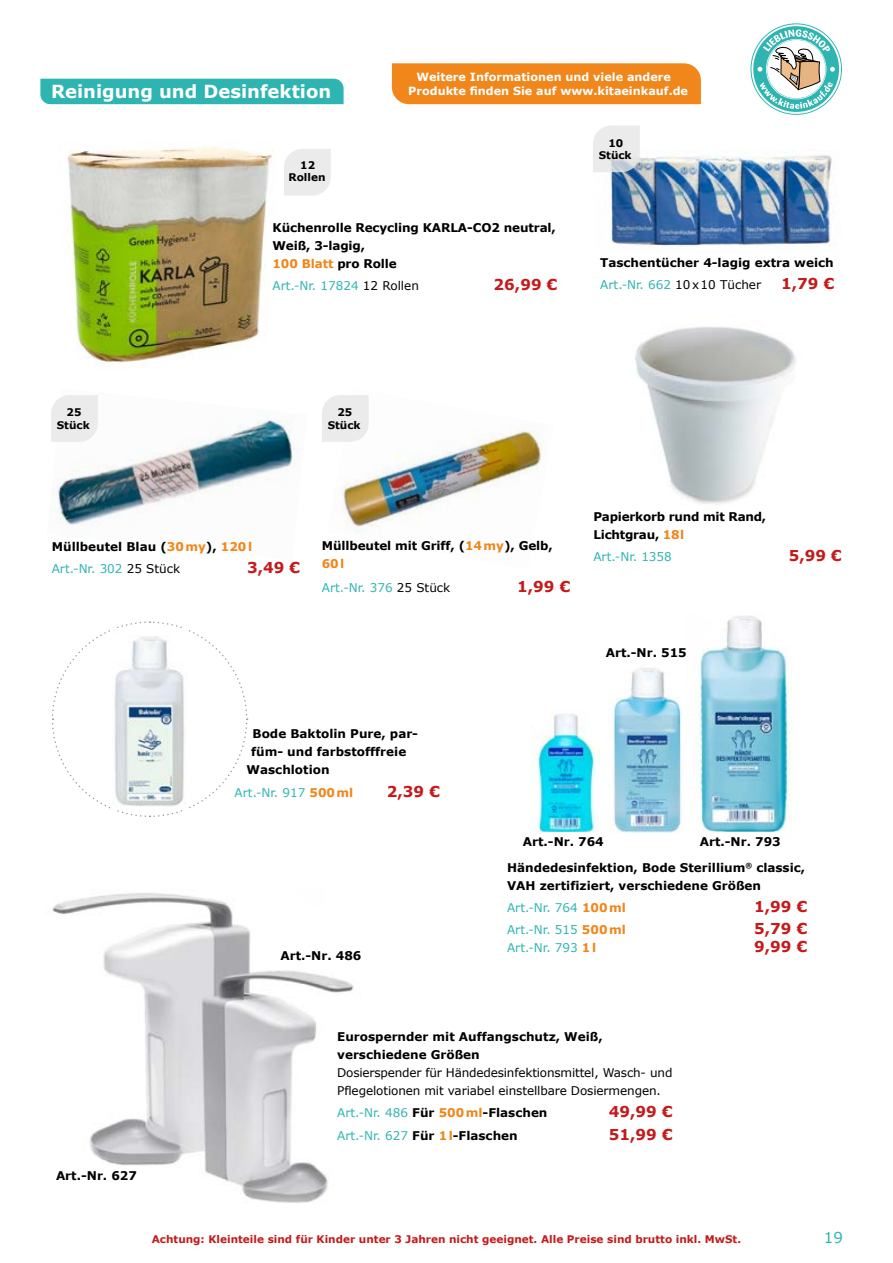
<style>
.page{position:relative;width:893px;height:1263px;background:#fff}
.page>*{position:absolute;margin:0;border:0;box-sizing:border-box;transform-origin:0 0}
.t1{font:700 18px "Verdana";color:#fff}
.t2{font:700 15px "Verdana";color:#c51a1b}
.t3{font:15px "Verdana";color:#2eb5b1}
.t4{font:700 12px/18px "Verdana";color:#000}
.t5{font:12px "Verdana";color:#2eb5b1}
.t6{font:12px/18px "Verdana";letter-spacing:-.01em;color:#000}
.t7{font:700 12px/18px "Verdana";letter-spacing:-.02em;color:#000}
.t8{font:700 11.25px/13.5px "Verdana";color:#fff}
.t9{font:700 10.5px "Verdana";color:#c51a1b}
.t10{font:700 10.5px/12.6px "Verdana";color:#000;text-align:center}
.s1{color:#f1861a}
.s2{color:#000}
.s3{font-weight:400;color:#2eb5b1}
.s4{font-weight:400}
.s5{font-weight:700;color:#f1861a}
</style>
<div class="page">
<img style="left:52px;top:893px;width:302px;height:310px">
<svg style="left:52px;top:621px;width:196px;height:196px"></svg>
<img style="left:112px;top:629px;width:75px;height:181px">
<img style="left:694px;top:616px;width:97px;height:216px">
<img style="left:635px;top:327px;width:161px;height:177px">
<img style="left:52px;top:419px;width:242px;height:106px">
<img style="left:334px;top:430px;width:210px;height:104px">
<img style="left:610px;top:155px;width:224px;height:92px">
<img style="left:65px;top:146px;width:209px;height:217px">
<div style="left:40px;top:79px;width:304px;height:25px;background:#2eb5b1"></div>
<img style="left:532px;top:714px;width:67px;height:118px">
<img style="left:609px;top:668px;width:72px;height:166px">
<div style="left:284px;top:149px;width:47px;height:47px;background:#ebebeb"></div>
<svg style="left:593px;top:125px;width:47px;height:47px;background:#e3e5e7"></svg>
<div style="left:51px;top:395px;width:47px;height:47px;background:#ebebeb"></div>
<div style="left:322px;top:395px;width:47px;height:47px;background:#ebebeb"></div>
<div style="left:276px;top:945px;width:92px;height:20px;background:#fff;border-radius:4px"></div>
<div style="left:52px;top:1165px;width:91px;height:20px;background:#fff;border-radius:4px"></div>
<div style="left:392px;top:63px;width:309px;height:41px;background:#f1861a"></div>
<svg style="left:750px;top:23px;width:92px;height:92px"></svg>
<svg style="left:751px;top:24px;width:90px;height:90px"></svg>
<div style="left:753px;top:26px;width:86px;height:86px;background:#2eb5b1;border-radius:50%"></div>
<svg style="left:757px;top:29px;width:78px;height:80px"></svg>
<h1 class="t1" style="left:51px;top:80px;width:282px">Reinigung und Desinfektion</h1>
<p class="t10" style="left:288px;top:159px;width:39px">12<br>Rollen</p>
<p class="t8" style="left:408px;top:71px;width:281px;text-indent:8px">Weitere Informationen und viele andere<br>Produkte finden Sie auf www.kitaeinkauf.de</p>
<p class="t10" style="left:599px;top:137px;width:34px">10<br>Stück</p>
<p class="t4" style="left:273px;top:219px;width:285px">Küchenrolle Recycling KARLA-CO2 neutral,<br>Weiß, 3-lagig,<br><span class="s1">100 Blatt</span> pro Rolle</p>
<p class="t5" style="left:273px;top:278px;width:148px">Art.-Nr. 17824 <span class="s2">12 Rollen</span></p>
<p class="t2" style="left:494px;top:275px;width:65px">26,99 €</p>
<p class="t4" style="left:600px;top:252px;width:235px;line-height:22.2px">Taschentücher 4-lagig extra weich<br><span class="s3">Art.-Nr. 662</span> <span class="s4">10x10 Tücher</span></p>
<p class="t2" style="left:781px;top:274px;width:55px">1,79 €</p>
<p class="t10" style="left:57px;top:406px;width:34px">25<br>Stück</p>
<p class="t10" style="left:328px;top:406px;width:34px">25<br>Stück</p>
<p class="t4" style="left:52px;top:535px;width:202px;line-height:22.2px">Müllbeutel Blau (<span class="s1">30my</span>), <span class="s1">120l<br></span><span class="s3">Art.-Nr. 302</span> <span class="s4">25 Stück</span></p>
<p class="t2" style="left:247px;top:558px;width:55px">3,49 €</p>
<p class="t4" style="left:322px;top:537px;width:232px">Müllbeutel mit Griff, (<span class="s1">14my</span>), Gelb,<br><span class="s1">60l</span></p>
<p class="t5" style="left:322px;top:580px;width:130px">Art.-Nr. 376 <span class="s2">25 Stück</span></p>
<p class="t2" style="left:517px;top:577px;width:55px">1,99 €</p>
<p class="t7" style="left:593px;top:508px;width:174px">Papierkorb rund mit Rand,<br>Lichtgrau, <span class="s1">18l</span></p>
<p class="t5" style="left:593px;top:549px;width:80px">Art.-Nr. 1358</p>
<p class="t2" style="left:789px;top:546px;width:55px">5,99 €</p>
<p class="t4" style="left:606px;top:644px;width:82px">Art.-Nr. 515</p>
<p class="t4" style="left:253px;top:725px;width:167px">Bode Baktolin Pure, par-</p>
<p class="t4" style="left:251px;top:743px;width:157px">füm- und farbstofffreie</p>
<p class="t4" style="left:247px;top:761px;width:84px">Waschlotion</p>
<p class="t5" style="left:235px;top:785px;width:120px">Art.-Nr. 917 <span class="s5">500ml</span></p>
<p class="t2" style="left:387px;top:781px;width:55px">2,39 €</p>
<p class="t4" style="left:280px;top:947px;width:83px">Art.-Nr. 486</p>
<p class="t4" style="left:523px;top:833px;width:82px">Art.-Nr. 764</p>
<p class="t4" style="left:700px;top:833px;width:82px">Art.-Nr. 793</p>
<p class="t4" style="left:507px;top:859px;width:300px">Händedesinfektion, Bode Sterillium<sup>®</sup> classic,<br>VAH zertifiziert, verschiedene Größen</p>
<p class="t5" style="left:507px;top:900px;width:120px">Art.-Nr. 764 <span class="s5">100ml</span></p>
<p class="t2" style="left:754px;top:897px;width:55px">1,99 €</p>
<p class="t5" style="left:507px;top:922px;width:120px">Art.-Nr. 515 <span class="s5">500ml</span></p>
<p class="t2" style="left:754px;top:919px;width:55px">5,79 €</p>
<p class="t5" style="left:507px;top:940px;width:91px">Art.-Nr. 793 <span class="s5">1l</span></p>
<p class="t2" style="left:754px;top:937px;width:55px">9,99 €</p>
<p class="t4" style="left:56px;top:1167px;width:82px">Art.-Nr. 627</p>
<p class="t4" style="left:337px;top:1028px;width:267px">Eurospernder mit Auffangschutz, Weiß, verschiedene Größen</p>
<p class="t6" style="left:337px;top:1064px;width:337px">Dosierspender für Händedesinfektionsmittel, Wasch- und<br>Pflegelotionen mit variabel einstellbare Dosiermengen.</p>
<p class="t4" style="left:337px;top:1104px;width:212px"><span class="s3">Art.-Nr. 486</span> Für <span class="s1">500ml</span>-Flaschen</p>
<p class="t2" style="left:609px;top:1102px;width:65px">49,99 €</p>
<p class="t4" style="left:337px;top:1126px;width:182px"><span class="s3">Art.-Nr. 627</span> Für <span class="s1">1l</span>-Flaschen</p>
<p class="t2" style="left:609px;top:1124px;width:65px">51,99 €</p>
<p class="t9" style="left:152px;top:1232px;width:591px">Achtung: Kleinteile sind für Kinder unter 3 Jahren nicht geeignet. Alle Preise sind brutto inkl. MwSt.</p>
<p class="t3" style="left:824px;top:1228px;width:21px">19</p>
</div>
